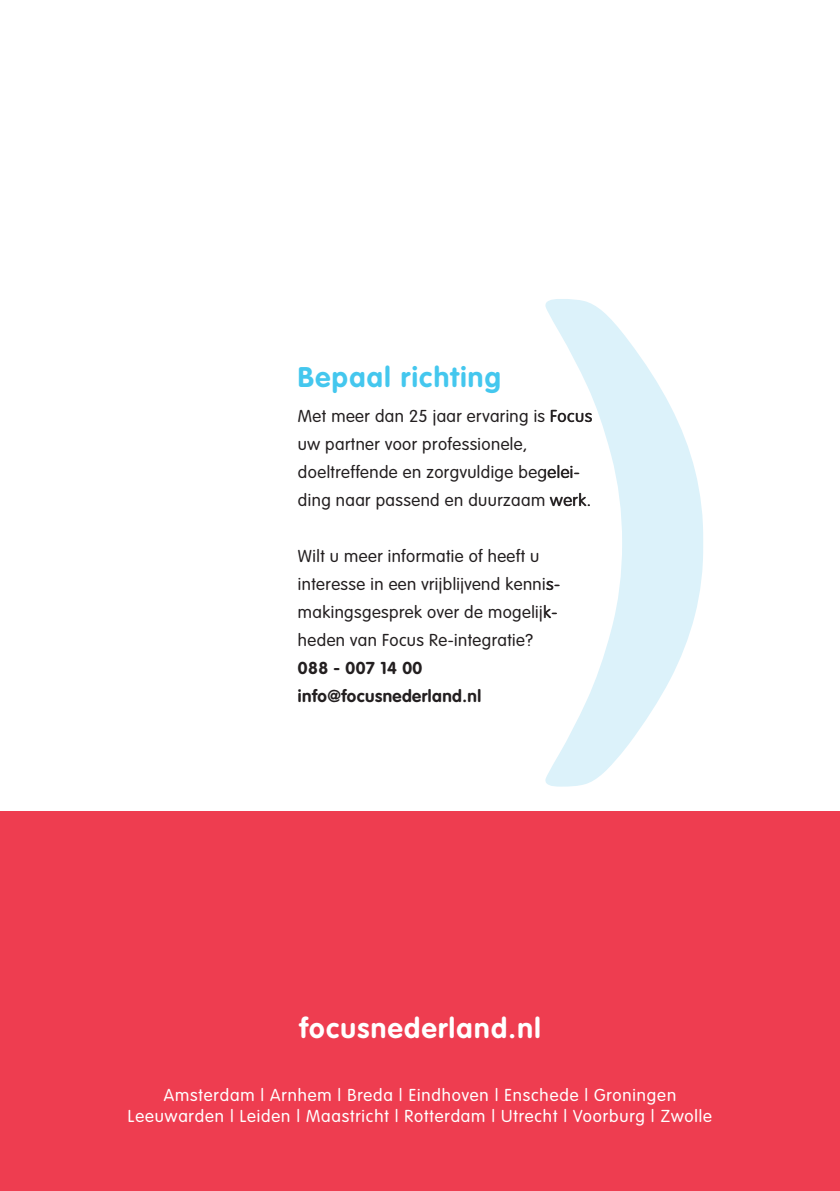
<style>
.page{position:relative;width:840px;height:1191px;background:#fff}
.page>*{position:absolute;margin:0;border:0;box-sizing:border-box;transform-origin:0 0}
.t1{font:700 28px "VAG Rounded";letter-spacing:.05em;color:#fff}
.t2{font:700 28px "VAG Rounded";letter-spacing:.05em;color:#44c7ee}
.t3{font:300 17px/28px "VAG Rounded";letter-spacing:.025em;color:#231f20}
.t4{font:300 17px/20.4px "VAG Rounded";letter-spacing:.05em;color:#fff;text-align:center}
.t5{font:700 17px/28px "VAG Rounded";letter-spacing:.025em;color:#231f20}
</style>
<div class="page">
<div style="left:0;top:811px;width:839px;height:380px;background:#ee3d50"></div>
<h1 class="t2" style="left:298px;top:365px;width:204px">Bepaal richting</h1>
<p class="t3" style="left:298px;top:403px;width:296px">Met meer dan 25 jaar ervaring is Focus uw partner voor professionele, doeltreffende en zorgvuldige begelei&shy;ding naar passend en duurzaam werk.</p>
<p class="t3" style="left:298px;top:543px;width:263px">Wilt u meer informatie of heeft u interesse in een vrijblijvend kennis&shy;makingsgesprek over de mogelijk&shy;heden van Focus Re-integratie?</p>
<p class="t5" style="left:298px;top:655px;width:184px">088 - 007 14 00 info@focusnederland.nl</p>
<h1 class="t1" style="left:299px;top:1016px;width:242px">focusnederland.nl</h1>
<p class="t4" style="left:128px;top:1086px;width:585px">Amsterdam | Arnhem | Breda | Eindhoven | Enschede | Groningen<br>Leeuwarden | Leiden | Maastricht | Rotterdam | Utrecht | Voorburg | Zwolle</p>
</div>
